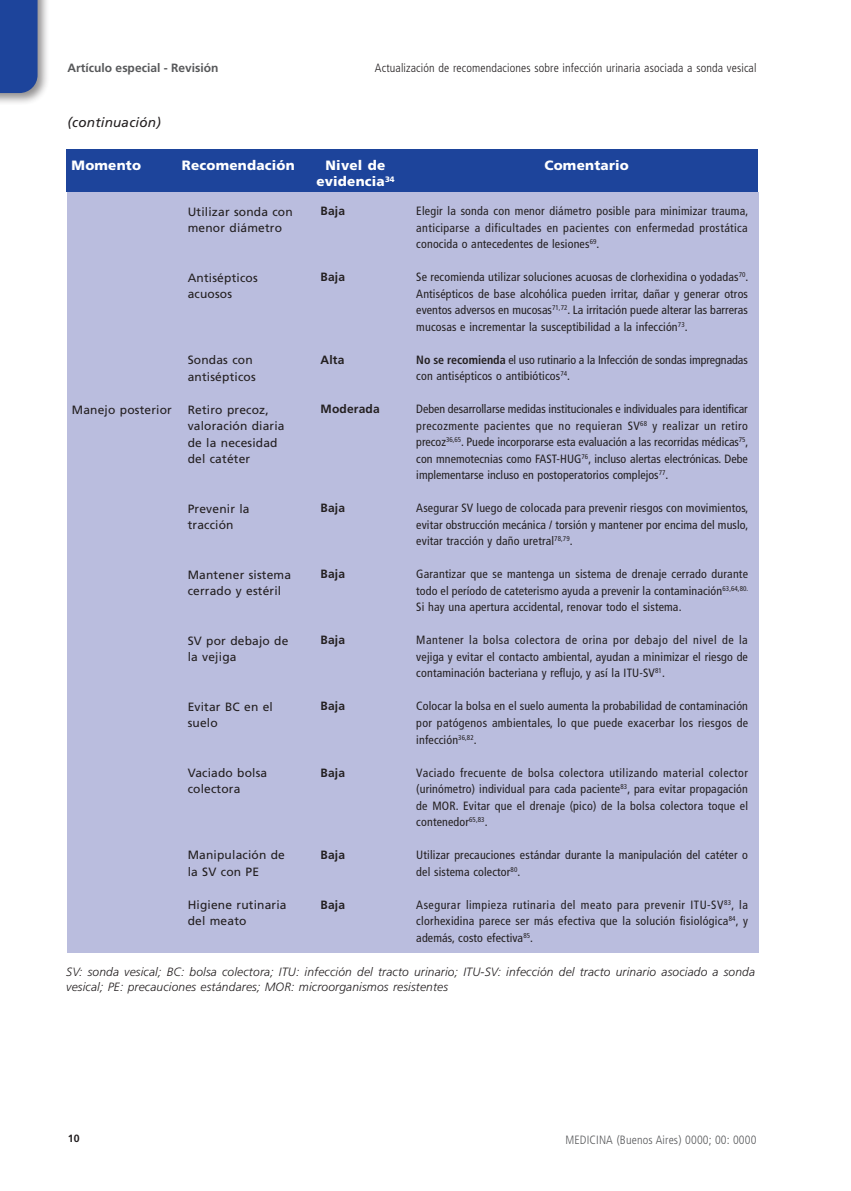
<style>
.page{position:relative;width:851px;height:1191px;background:#fff}
.page>*{position:absolute;margin:0;border:0;box-sizing:border-box;transform-origin:0 0}
.tablacab{font:900 13.5px "Frutiger LT Std";letter-spacing:.015em;color:#fff}
.tablatit{font:italic 13.5px "Frutiger LT Std";letter-spacing:.015em;color:#231f20}
.tablatit-2{font:condensed 12px/16.5px "Frutiger LT Std";letter-spacing:.01em;color:#231f20;text-align:justify}
.tabla{font:12px/16.5px "Frutiger LT Std";letter-spacing:.015em;color:#231f20}
.tablapie{font:italic 300 12px/15px "Frutiger LT Std";letter-spacing:.015em;color:#231f20}
.t1{font:300 condensed 12px "Frutiger LT Std";letter-spacing:.01em;color:#231f20}
.tabla-2{font:700 12px "Frutiger LT Std";letter-spacing:.015em;color:#231f20}
.t2{font:300 condensed 12px "Frutiger LT Std";letter-spacing:.01em;color:#57585a}
.t3{font:700 12px "Frutiger LT Std";color:#57585a}
.t4{font:700 10.5px "Frutiger LT Std";color:#231f20}
.s1{font-weight:700}
</style>
<div class="page">
<div style="left:0;top:0;width:50px;height:105px;background:#231f20;opacity:.5"></div>
<div style="left:0;top:0;width:38px;height:93px;background:#1d449b"></div>
<div style="left:68px;top:192px;width:690px;height:760px;background:#babdde"></div>
<div style="left:66px;top:149px;width:691px;height:43px;background:#1d449b"></div>
<p class="t3" style="left:68px;top:61px;width:152px">Artículo especial - Revisión</p>
<p class="t1" style="left:375px;top:61px;width:383px">Actualización de recomendaciones sobre infección urinaria asociada a sonda vesical</p>
<p class="tablatit" style="left:68px;top:114px;width:95px">(continuación)</p>
<p class="tablacab" style="left:72px;top:157px;width:71px">Momento</p>
<p class="tablacab" style="left:182px;top:157px;width:114px">Recomendación</p>
<p class="tablacab" style="left:325px;top:157px;width:61px">Nivel de</p>
<p class="tablacab" style="left:544px;top:157px;width:86px">Comentario</p>
<p class="tablacab" style="left:316px;top:173px;width:80px">evidencia<sup>34</sup></p>
<p class="tablatit-2" style="left:416px;top:203px;width:333px">Elegir la sonda con menor diámetro posible para minimizar trauma, anticiparse a dificultades en pacientes con enfermedad prostática conocida o antecedentes de lesiones<sup>69</sup>.</p>
<p class="tablatit-2" style="left:416px;top:269px;width:333px">Se recomienda utilizar soluciones acuosas de clorhexidina o yodadas<sup>70</sup>.<br>Antisépticos de base alcohólica pueden irritar, dañar y generar otros eventos adversos en mucosas<sup>71,72</sup>. La irritación puede alterar las barreras mucosas e incrementar la susceptibilidad a la infección<sup>73</sup>.</p>
<p class="tablatit-2" style="left:416px;top:351px;width:333px"><span class="s1">No se recomienda</span> el uso rutinario a la Infección de sondas impregnadas con antisépticos o antibióticos<sup>74</sup>.</p>
<p class="tablatit-2" style="left:416px;top:401px;width:333px">Deben desarrollarse medidas institucionales e individuales para identificar precozmente pacientes que no requieran SV<sup>68</sup> y realizar un retiro precoz<sup>36,65</sup>. Puede incorporarse esta evaluación a las recorridas médicas<sup>75</sup>, con mnemotecnias como FAST-HUG<sup>76</sup>, incluso alertas electrónicas. Debe implementarse incluso en postoperatorios complejos<sup>77</sup>.</p>
<p class="tablatit-2" style="left:416px;top:500px;width:333px">Asegurar SV luego de colocada para prevenir riesgos con movimientos, evitar obstrucción mecánica / torsión y mantener por encima del muslo, evitar tracción y daño uretral<sup>78,79</sup>.</p>
<p class="tablatit-2" style="left:416px;top:566px;width:333px">Garantizar que se mantenga un sistema de drenaje cerrado durante todo el período de cateterismo ayuda a prevenir la contaminación<sup>63,64,80.<br></sup>Si hay una apertura accidental, renovar todo el sistema.</p>
<p class="tablatit-2" style="left:416px;top:632px;width:333px">Mantener la bolsa colectora de orina por debajo del nivel de la vejiga y evitar el contacto ambiental, ayudan a minimizar el riesgo de contaminación bacteriana y reflujo, y así la ITU-SV<sup>81</sup>.</p>
<p class="tablatit-2" style="left:416px;top:698px;width:333px">Colocar la bolsa en el suelo aumenta la probabilidad de contaminación por patógenos ambientales, lo que puede exacerbar los riesgos de infección<sup>36,82</sup>.</p>
<p class="tablatit-2" style="left:416px;top:764px;width:333px">Vaciado frecuente de bolsa colectora utilizando material colector (urinómetro) individual para cada paciente<sup>83</sup>, para evitar propagación de MOR. Evitar que el drenaje (pico) de la bolsa colectora toque el contenedor<sup>65,83</sup>.</p>
<p class="tablatit-2" style="left:416px;top:846px;width:333px">Utilizar precauciones estándar durante la manipulación del catéter o del sistema colector<sup>80</sup>.</p>
<p class="tablatit-2" style="left:416px;top:896px;width:333px">Asegurar limpieza rutinaria del meato para prevenir ITU-SV<sup>83</sup>, la clorhexidina parece ser más efectiva que la solución fisiológica<sup>84</sup>, y además, costo efectiva<sup>85</sup>.</p>
<p class="tablapie" style="left:66px;top:964px;width:690px">SV: sonda vesical; BC: bolsa colectora; ITU: infección del tracto urinario; ITU-SV: infección del tracto urinario asociado a sonda vesical; PE: precauciones estándares; MOR: microorganismos resistentes</p>
<p class="tabla-2" style="left:320px;top:204px;width:26px">Baja</p>
<p class="tabla" style="left:188px;top:203px;width:106px">Utilizar sonda con</p>
<p class="tabla" style="left:188px;top:220px;width:96px">menor diámetro</p>
<p class="tabla-2" style="left:320px;top:270px;width:26px">Baja</p>
<p class="tabla" style="left:188px;top:269px;width:71px">Antisépticos</p>
<p class="tabla" style="left:188px;top:286px;width:46px">acuosos</p>
<p class="tabla-2" style="left:320px;top:353px;width:25px">Alta</p>
<p class="tabla" style="left:188px;top:352px;width:66px">Sondas con</p>
<p class="tabla" style="left:188px;top:368px;width:69px">antisépticos</p>
<p class="tabla-2" style="left:320px;top:402px;width:61px">Moderada</p>
<p class="tabla" style="left:72px;top:401px;width:101px">Manejo posterior</p>
<p class="tabla" style="left:188px;top:401px;width:82px">Retiro precoz,</p>
<p class="tabla" style="left:188px;top:418px;width:98px">valoración diaria</p>
<p class="tabla" style="left:188px;top:434px;width:91px">de la necesidad</p>
<p class="tabla" style="left:188px;top:451px;width:64px">del catéter</p>
<p class="tabla-2" style="left:320px;top:501px;width:26px">Baja</p>
<p class="tabla" style="left:188px;top:500px;width:63px">Prevenir la</p>
<p class="tabla" style="left:188px;top:517px;width:47px">tracción</p>
<p class="tabla-2" style="left:320px;top:567px;width:26px">Baja</p>
<p class="tabla" style="left:188px;top:566px;width:105px">Mantener sistema</p>
<p class="tabla" style="left:188px;top:583px;width:95px">cerrado y estéril</p>
<p class="tabla" style="left:188px;top:632px;width:102px">SV por debajo de</p>
<p class="tabla" style="left:188px;top:649px;width:50px">la vejiga</p>
<p class="tabla" style="left:188px;top:698px;width:87px">Evitar BC en el</p>
<p class="tabla" style="left:188px;top:715px;width:32px">suelo</p>
<p class="tabla-2" style="left:320px;top:633px;width:26px">Baja</p>
<p class="tabla-2" style="left:320px;top:699px;width:26px">Baja</p>
<p class="tabla-2" style="left:320px;top:765px;width:26px">Baja</p>
<p class="tabla" style="left:188px;top:764px;width:81px">Vaciado bolsa colectora</p>
<p class="tabla-2" style="left:320px;top:848px;width:26px">Baja</p>
<p class="tabla-2" style="left:320px;top:897px;width:26px">Baja</p>
<p class="tabla" style="left:188px;top:847px;width:99px">Manipulación de la SV con PE</p>
<p class="tabla" style="left:188px;top:896px;width:100px">Higiene rutinaria</p>
<p class="tabla" style="left:188px;top:913px;width:60px">del meato</p>
<p class="t4" style="left:68px;top:1132px;width:13px">10</p>
<p class="t2" style="left:565px;top:1132px;width:192px">MEDICINA (Buenos Aires) 0000; 00: 0000</p>
</div>
